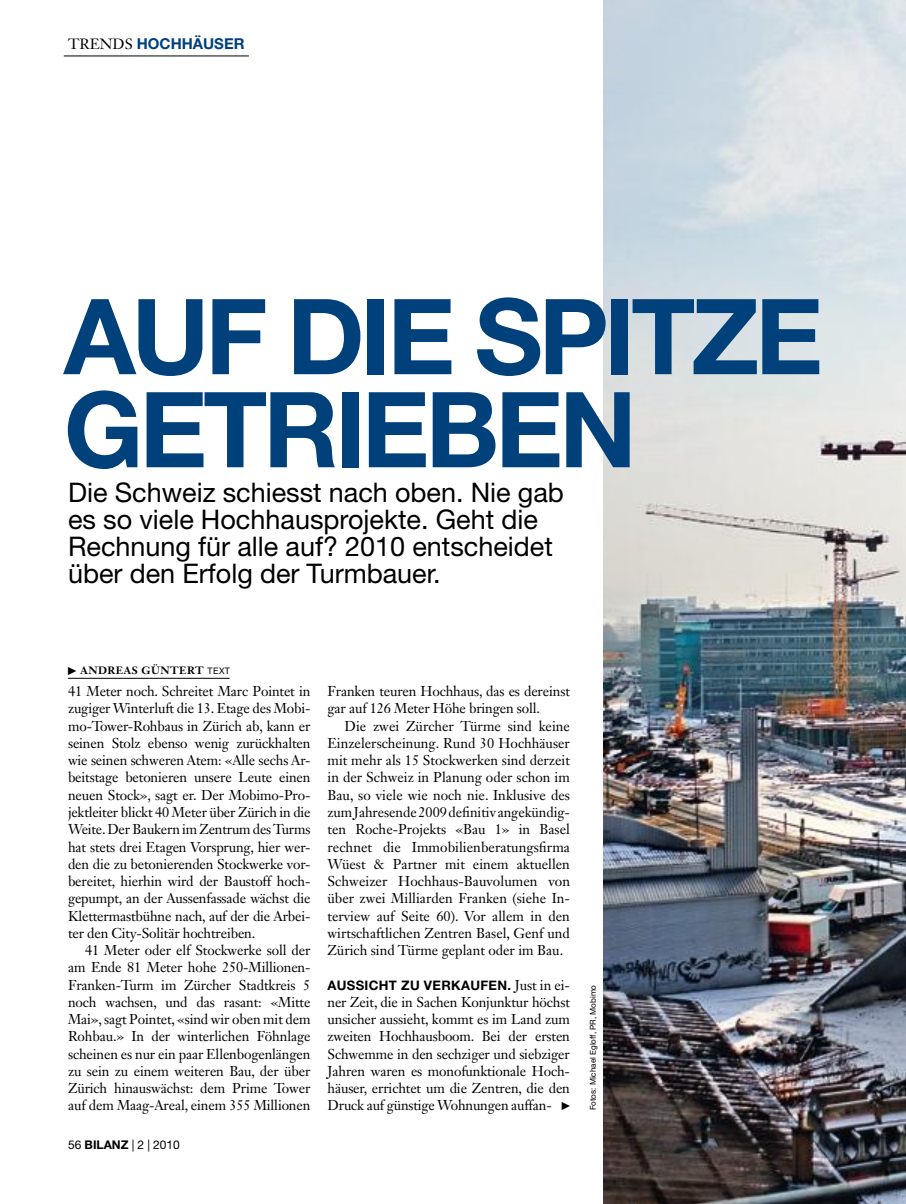
<style>
.page{position:relative;width:906px;height:1204px;background:#fff}
.page>*{position:absolute;margin:0;border:0;box-sizing:border-box;transform-origin:0 0}
.t1{font:700 105px/93px "Helvetica Neue LT Std";letter-spacing:-.04em;color:#00417c}
.t2{font:27px/27px "Helvetica Neue LT Std";color:#000}
.t3{font:700 15px "Helvetica Neue LT Std";color:#00417c}
.t4{font:14.7px "Janson Text LT Std";color:#000}
.t5{font:14.1px/17.2px "Janson Text LT Std";letter-spacing:-.01em;color:#000;text-align:justify}
.t6{font:700 13.2px "Helvetica Neue LT Std";letter-spacing:.025em;color:#000}
.t7{font:12px "Helvetica Neue LT Std";color:#000}
.t8{font:700 10.5px "Janson Text LT Std";letter-spacing:.05em;color:#000}
.t9{font:8.1px "Helvetica Neue LT Std";color:#000}
.t10{font:7.5px "Carta Std";color:#000}
.s1{font-family:"Janson Text LT Std";font-weight:400;font-size:14.7px;color:#000}
.s2{font-family:"Carta Std";font-weight:400;font-size:7.5px}
.s3{font-family:"Helvetica Neue LT Std";font-weight:400;font-size:9px}
.s4{font-weight:700}
.s5{font-family:"Janson Text LT Std";font-weight:400;font-size:14.1px}
</style>
<div class="page">
<img style="left:604px;top:0;width:302px;height:1203px">
<hr style="left:68px;top:678px;width:162px;height:1px;background:#000">
<hr style="left:64px;top:56px;width:185px;height:1px;background:#000">
<p class="t4" style="left:68px;top:35px;width:12px">tre</p>
<p class="t3" style="left:100px;top:35px;width:72px"><span class="s1">nds</span> HOCHH</p>
<p class="t3" style="left:193px;top:35px;width:22px">ÄUSER</p>
<h1 class="t1" style="left:64px;top:288px;width:594px">AUF DIE SPITZE<br>GETRIEBEN</h1>
<h2 class="t2" style="left:68px;top:478px;width:497px">Die Schweiz schiesst nach oben. Nie gab es so viele Hochhausprojekte. Geht die Rechnung für alle auf? 2010 entscheidet über den Erfolg der Turmbauer.</h2>
<p class="t8" style="left:68px;top:663px;width:161px"><span class="s2">•</span> ANDREAS GÜNTERT <span class="s3">Text</span></p>
<p class="t5" style="left:68px;top:682px;width:244px">41 Meter noch. Schreitet Marc Pointet in zugiger Winterluft die 13. Etage des Mobi&shy;mo-Tower-Rohbaus in Zürich ab, kann er seinen Stolz ebenso wenig zurückhalten wie seinen schweren Atem: «Alle sechs Ar&shy;beitstage betonieren unsere Leute einen neuen Stock», sagt er. Der Mobimo-Pro&shy;jektleiter blickt 40 Meter über Zürich in die Weite. Der Baukern im Zentrum des Turms hat stets drei Etagen Vorsprung, hier wer&shy;den die zu betonierenden Stockwerke vor&shy;bereitet, hierhin wird der Baustoff hoch&shy;gepumpt, an der Aussenfassade wächst die Klettermastbühne nach, auf der die Arbei&shy;ter den City-Solitär hochtreiben.</p>
<p class="t5" style="left:68px;top:941px;width:244px;text-indent:17px">41 Meter oder elf Stockwerke soll der am Ende 81 Meter hohe 250-Millionen-Franken-Turm im Zürcher Stadtkreis 5 noch wachsen, und das rasant: «Mitte Mai», sagt Pointet, «sind wir oben mit dem Rohbau.» In der winterlichen Föhnlage scheinen es nur ein paar Ellenbogenlängen zu sein zu einem weiteren Bau, der über Zürich hinauswächst: dem Prime Tower auf dem Maag-Areal, einem 355 Millionen</p>
<p class="t7" style="left:68px;top:1137px;width:113px">56 <span class="s4">BILANZ</span> | 2 | 2010</p>
<p class="t5" style="left:327px;top:682px;width:244px">Franken teuren Hochhaus, das es dereinst gar auf 126 Meter Höhe bringen soll.</p>
<p class="t5" style="left:327px;top:717px;width:244px;text-indent:17px">Die zwei Zürcher Türme sind keine Einzelerscheinung. Rund 30 Hochhäuser mit mehr als 15 Stockwerken sind derzeit in der Schweiz in Planung oder schon im Bau, so viele wie noch nie. Inklusive des zum Jahresende 2009 definitiv angekündig&shy;ten Roche-Projekts «Bau 1» in Basel rechnet die Immobilienberatungsfirma Wüest &amp; Partner mit einem aktuellen Schweizer Hochhaus-Bauvolumen von über zwei Milliarden Franken (siehe In&shy;terview auf Seite 60). Vor allem in den wirtschaftlichen Zentren Basel, Genf und Zürich sind Türme geplant oder im Bau.</p>
<p class="t6" style="left:327px;top:976px;width:244px">AUSSICHT ZU VERKAUFEN. <span class="s5">Just in ei-</span></p>
<p class="t5" style="left:327px;top:993px;width:244px">ner Zeit, die in Sachen Konjunktur höchst unsicher aussieht, kommt es im Land zum zweiten Hochhausboom. Bei der ersten Schwemme in den sechziger und siebziger Jahren waren es monofunktionale Hoch&shy;häuser, errichtet um die Zentren, die den Druck auf günstige Wohnungen auffan-</p>
<p class="t10" style="left:562px;top:1101px;width:10px">•</p>
<p class="t9" style="left:588px;top:1110px;width:127px;rotate:-90deg">Fotos: Michael Egloff, PR, Mobimo</p>
</div>
